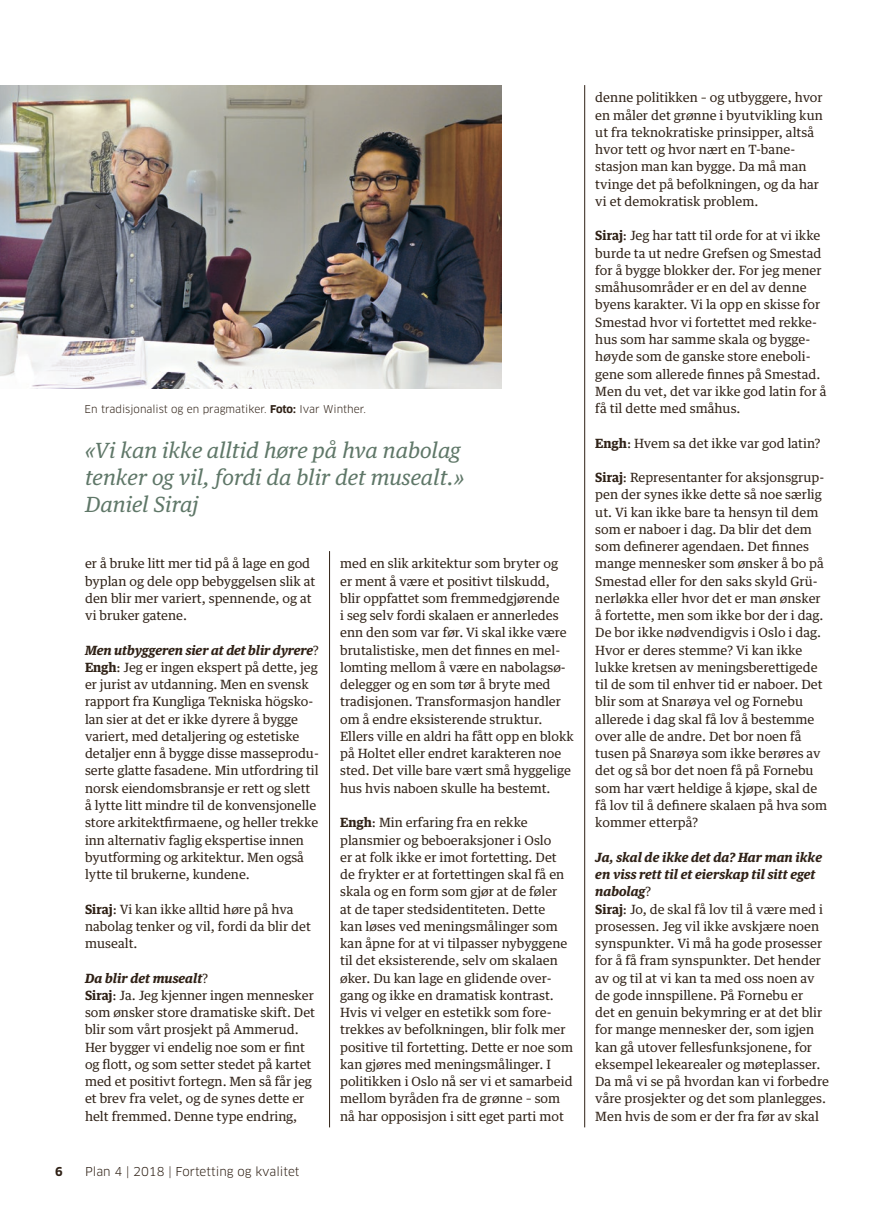
<style>
.page{position:relative;width:893px;height:1221px;background:#fff}
.page>*{position:absolute;margin:0;border:0;box-sizing:border-box;transform-origin:0 0}
.var1af_f{font:italic 21px/27px "Guardian Text Egyp";color:#5f7768}
.b1a_f{font:12.75px/17.2px "Guardian Text Egyp";color:#2f2116}
.b1af-_f{font:12.75px/17.2px "Guardian Text Egyp";color:#2f2116}
.b1af_f{font:italic 700 12.75px/17.2px "Guardian Text Egyp";color:#2f2116}
.t1{font:12px "Clan OT";color:#2f2116}
.t2{font:700 12px "Clan OT";color:#2f2116}
.fig1_f_m1t_t{font:10.5px "Clan OT";color:#2f2116}
.s1{font-weight:700}
.s2{font-weight:400;font-style:normal}
</style>
<div class="page">
<img style="left:0;top:85px;width:501px;height:303px">
<hr style="left:584px;top:85px;width:1px;height:1042px;background:#2f2116">
<hr style="left:329px;top:551px;width:1px;height:576px;background:#2f2116">
<p class="fig1_f_m1t_t" style="left:85px;top:403px;width:283px">En tradisjonalist og en pragmatiker. <span class="s1">Foto:</span> Ivar Winther.</p>
<p class="var1af_f" style="left:85px;top:435px;width:381px">«Vi kan ikke alltid høre på hva nabolag tenker og vil, fordi da blir det musealt.»<br>Daniel Siraj</p>
<p class="b1af-_f" style="left:85px;top:554px;width:232px">er å bruke litt mer tid på å lage en god byplan og dele opp bebyggelsen slik at den blir mer variert, spennende, og at vi bruker gatene.</p>
<p class="b1af_f" style="left:85px;top:640px;width:235px">Men utbyggeren sier at det blir dyrere<span class="s2">?</span></p>
<p class="b1af-_f" style="left:85px;top:657px;width:235px"><span class="s1">Engh</span>: Jeg er ingen ekspert på dette, jeg er jurist av utdanning. Men en svensk rapport fra Kungliga Tekniska högsko&shy;lan sier at det er ikke dyrere å bygge variert, med detaljering og estetiske detaljer enn å bygge disse masseprodu&shy;serte glatte fasadene. Min utfordring til norsk eiendomsbransje er rett og slett å lytte litt mindre til de konvensjonelle store arkitektfirmaene, og heller trekke inn alternativ faglig ekspertise innen byutforming og arkitektur. Men også lytte til brukerne, kundene.</p>
<p class="b1a_f" style="left:85px;top:899px;width:227px"><span class="s1">Siraj</span>: Vi kan ikke alltid høre på hva nabolag tenker og vil, fordi da blir det musealt.</p>
<p class="b1af_f" style="left:85px;top:968px;width:125px">Da blir det musealt<span class="s2">?</span></p>
<p class="b1af-_f" style="left:85px;top:985px;width:232px"><span class="s1">Siraj</span>: Ja. Jeg kjenner ingen mennesker som ønsker store dramatiske skift. Det blir som vårt prosjekt på Ammerud.<br>Her bygger vi endelig noe som er fint og flott, og som setter stedet på kartet med et positivt fortegn. Men så får jeg et brev fra velet, og de synes dette er helt fremmed. Denne type endring,</p>
<p class="t2" style="left:55px;top:1164px;width:9px">6</p>
<p class="t1" style="left:85px;top:1164px;width:216px">Plan 4 | 2018 | Fortetting og kvalitet</p>
<p class="b1af-_f" style="left:340px;top:554px;width:235px">med en slik arkitektur som bryter og<br>er ment å være et positivt tilskudd,<br>blir oppfattet som fremmedgjørende<br>i seg selv fordi skalaen er annerledes enn den som var før. Vi skal ikke være brutalistiske, men det finnes en mel&shy;lomting mellom å være en nabolagsø&shy;delegger og en som tør å bryte med tradisjonen. Transformasjon handler om å endre eksisterende struktur.<br>Ellers ville en aldri ha fått opp en blokk på Holtet eller endret karakteren noe sted. Det ville bare vært små hyggelige hus hvis naboen skulle ha bestemt.</p>
<p class="b1a_f" style="left:340px;top:812px;width:235px"><span class="s1">Engh</span>: Min erfaring fra en rekke plansmier og beboeraksjoner i Oslo<br>er at folk ikke er imot fortetting. Det de frykter er at fortettingen skal få en skala og en form som gjør at de føler<br>at de taper stedsidentiteten. Dette<br>kan løses ved meningsmålinger som kan åpne for at vi tilpasser nybyggene til det eksisterende, selv om skalaen øker. Du kan lage en glidende over&shy;gang og ikke en dramatisk kontrast.<br>Hvis vi velger en estetikk som fore&shy;trekkes av befolkningen, blir folk mer positive til fortetting. Dette er noe som kan gjøres med meningsmålinger. I politikken i Oslo nå ser vi et samarbeid mellom byråden fra de grønne – som nå har opposisjon i sitt eget parti mot</p>
<p class="b1a_f" style="left:595px;top:88px;width:229px">denne politikken – og utbyggere, hvor en måler det grønne i byutvikling kun ut fra teknokratiske prinsipper, altså hvor tett og hvor nært en T-bane&shy;stasjon man kan bygge. Da må man tvinge det på befolkningen, og da har vi et demokratisk problem.</p>
<p class="b1a_f" style="left:595px;top:226px;width:233px"><span class="s1">Siraj</span>: Jeg har tatt til orde for at vi ikke burde ta ut nedre Grefsen og Smestad for å bygge blokker der. For jeg mener småhusområder er en del av denne byens karakter. Vi la opp en skisse for Smestad hvor vi fortettet med rekke&shy;hus som har samme skala og bygge&shy;høyde som de ganske store eneboli&shy;gene som allerede finnes på Smestad.<br>Men du vet, det var ikke god latin for å få til dette med småhus.</p>
<p class="b1a_f" style="left:595px;top:433px;width:227px"><span class="s1">Engh</span>: Hvem sa det ikke var god latin?</p>
<p class="b1a_f" style="left:595px;top:467px;width:233px"><span class="s1">Siraj</span>: Representanter for aksjonsgrup&shy;pen der synes ikke dette så noe særlig ut. Vi kan ikke bare ta hensyn til dem som er naboer i dag. Da blir det dem som definerer agendaen. Det finnes mange mennesker som ønsker å bo på Smestad eller for den saks skyld Grü&shy;nerløkka eller hvor det er man ønsker å fortette, men som ikke bor der i dag.<br>De bor ikke nødvendigvis i Oslo i dag.<br>Hvor er deres stemme? Vi kan ikke lukke kretsen av meningsberettigede til de som til enhver tid er naboer. Det blir som at Snarøya vel og Fornebu allerede i dag skal få lov å bestemme over alle de andre. Det bor noen få tusen på Snarøya som ikke berøres av det og så bor det noen få på Fornebu som har vært heldige å kjøpe, skal de få lov til å definere skalaen på hva som kommer etterpå?</p>
<p class="b1af_f" style="left:595px;top:847px;width:228px">Ja, skal de ikke det da? Har man ikke en viss rett til et eierskap til sitt eget nabolag<span class="s2">?</span></p>
<p class="b1af-_f" style="left:595px;top:899px;width:235px"><span class="s1">Siraj</span>: Jo, de skal få lov til å være med i prosessen. Jeg vil ikke avskjære noen synspunkter. Vi må ha gode prosesser for å få fram synspunkter. Det hender av og til at vi kan ta med oss noen av de gode innspillene. På Fornebu er<br>det en genuin bekymring er at det blir for mange mennesker der, som igjen kan gå utover fellesfunksjonene, for eksempel lekearealer og møteplasser.<br>Da må vi se på hvordan kan vi forbedre våre prosjekter og det som planlegges.<br>Men hvis de som er der fra før av skal</p>
</div>
